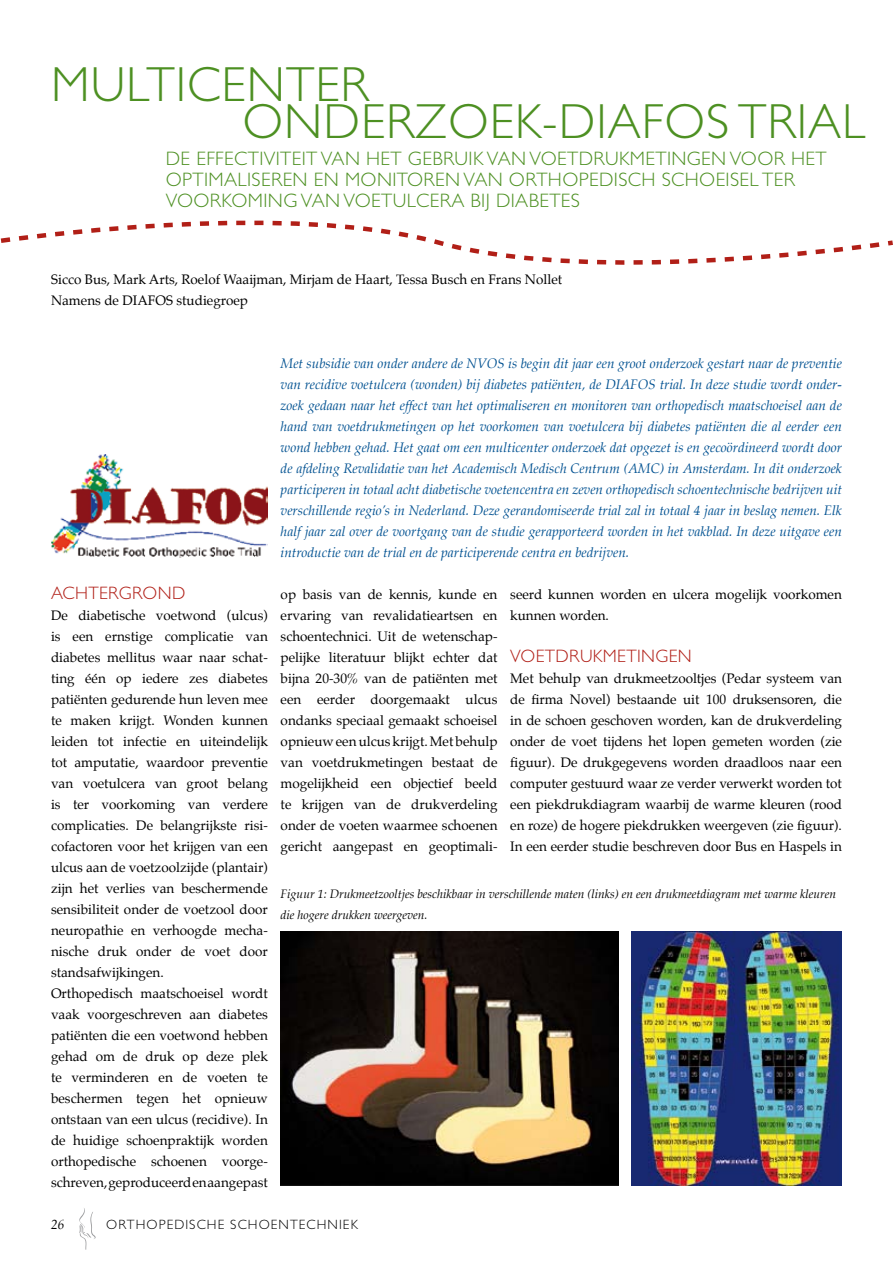
<style>
.page{position:relative;width:893px;height:1263px;background:#fff}
.page>*{position:absolute;margin:0;border:0;box-sizing:border-box;transform-origin:0 0}
.t1{font:300 49.5px/37.5px "Gill Sans";letter-spacing:.02em;color:#4d9022}
.t2{font:300 19.5px/21px "Gill Sans";letter-spacing:.02em;color:#4d9022}
.t3{font:300 18px "Gill Sans";letter-spacing:.02em;color:#b11f17}
.t4{font:13.5px/21px "Palatino";color:#000}
.t5{font:italic 13.5px/21px "Palatino";color:#005191;text-align:justify}
.t6{font:300 13.5px "Gill Sans";color:#000}
.t7{font:italic 13.5px "Palatino";color:#000}
.t8{font:italic 12px/21px "Palatino";color:#000}
</style>
<div class="page">
<svg style="left:0;top:220px;width:893px;height:45px"></svg>
<img style="left:281px;top:932px;width:337px;height:254px">
<img style="left:631px;top:931px;width:211px;height:255px">
<img style="left:51px;top:454px;width:217px;height:103px">
<svg style="left:79px;top:1208px;width:17px;height:41px"></svg>
<p class="t1" style="left:242px;top:66px;width:345px;text-indent:-191px">MULTICENTER<br>ONDERZOEK-DIAFOS</p>
<p class="t1" style="left:738px;top:104px;width:129px">TRIAL</p>
<p class="t2" style="left:166px;top:149px;width:662px">DE EFFECTIVITEIT VAN HET GEBRUIK VAN VOETDRUKMETINGEN VOOR HET<br>OPTIMALISEREN EN MONITOREN VAN ORTHOPEDISCH SCHOEISEL TER<br>VOORKOMING VAN VOETULCERA BIJ DIABETES</p>
<p class="t4" style="left:51px;top:268px;width:513px">Sicco Bus, Mark Arts, Roelof Waaijman, Mirjam de Haart, Tessa Busch en Frans Nollet<br>Namens de DIAFOS studiegroep</p>
<p class="t3" style="left:51px;top:582px;width:136px">ACHTERGROND</p>
<p class="t4" style="left:51px;top:604px;width:218px">De diabetische voetwond (ulcus) is een ernstige complicatie van diabetes mellitus waar naar schat&shy;ting één op iedere zes diabetes patiënten gedurende hun leven mee te maken krijgt. Wonden kunnen leiden tot infectie en uiteindelijk tot amputatie, waardoor preventie van voetulcera van groot belang is ter voorkoming van verdere complicaties. De belangrijkste risi&shy;cofactoren voor het krijgen van een ulcus aan de voetzoolzijde (plantair) zijn het verlies van beschermende sensibiliteit onder de voetzool door neuropathie en verhoogde mecha&shy;nische druk onder de voet door standsafwijkingen.<br>Orthopedisch maatschoeisel wordt vaak voorgeschreven aan diabetes patiënten die een voetwond hebben gehad om de druk op deze plek te verminderen en de voeten te beschermen tegen het opnieuw ontstaan van een ulcus (recidive). In de huidige schoenpraktijk worden orthopedische schoenen voorge&shy;schreven, geproduceerd en aangepast</p>
<p class="t5" style="left:281px;top:353px;width:563px">Met subsidie van onder andere de NVOS is begin dit jaar een groot onderzoek gestart naar de preventie van recidive voetulcera (wonden) bij diabetes patiënten, de DIAFOS trial. In deze studie wordt onder&shy;zoek gedaan naar het effect van het optimaliseren en monitoren van orthopedisch maatschoeisel aan de hand van voetdrukmetingen op het voorkomen van voetulcera bij diabetes patiënten die al eerder een wond hebben gehad. Het gaat om een multicenter onderzoek dat opgezet is en gecoördineerd wordt door de afdeling Revalidatie van het Academisch Medisch Centrum (AMC) in Amsterdam. In dit onderzoek participeren in totaal acht diabetische voetencentra en zeven orthopedisch schoentechnische bedrijven uit verschillende regio’s in Nederland. Deze gerandomiseerde trial zal in totaal 4 jaar in beslag nemen. Elk half jaar zal over de voortgang van de studie gerapporteerd worden in het vakblad. In deze uitgave een introductie van de trial en de participerende centra en bedrijven.</p>
<p class="t4" style="left:281px;top:584px;width:218px;text-align:justify">op basis van de kennis, kunde en ervaring van revalidatieartsen en schoentechnici. Uit de wetenschap&shy;pelijke literatuur blijkt echter dat bijna 20-30% van de patiënten met een eerder doorgemaakt ulcus ondanks speciaal gemaakt schoeisel opnieuw een ulcus krijgt. Met behulp van voetdrukmetingen bestaat de mogelijkheid een objectief beeld te krijgen van de drukverdeling onder de voeten waarmee schoenen gericht aangepast en geoptimali-</p>
<p class="t4" style="left:510px;top:584px;width:333px">seerd kunnen worden en ulcera mogelijk voorkomen kunnen worden.</p>
<p class="t3" style="left:510px;top:645px;width:183px">VOETDRUKMETINGEN</p>
<p class="t4" style="left:510px;top:667px;width:333px;text-align:justify">Met behulp van drukmeetzooltjes (Pedar systeem van de firma Novel) bestaande uit 100 druksensoren, die in de schoen geschoven worden, kan de drukverdeling onder de voet tijdens het lopen gemeten worden (zie figuur). De drukgegevens worden draadloos naar een computer gestuurd waar ze verder verwerkt worden tot een piekdrukdiagram waarbij de warme kleuren (rood en roze) de hogere piekdrukken weergeven (zie figuur).<br>In een eerder studie beschreven door Bus en Haspels in</p>
<p class="t8" style="left:281px;top:884px;width:557px">Figuur 1: Drukmeetzooltjes beschikbaar in verschillende maten (links) en een drukmeetdiagram met warme kleuren die hogere drukken weergeven.</p>
<p class="t7" style="left:51px;top:1213px;width:15px">26</p>
<p class="t6" style="left:106px;top:1216px;width:10px">ORTHOPEDISCHE</p>
<p class="t6" style="left:230px;top:1216px;width:11px">SCHOENTECHNIEK</p>
</div>
